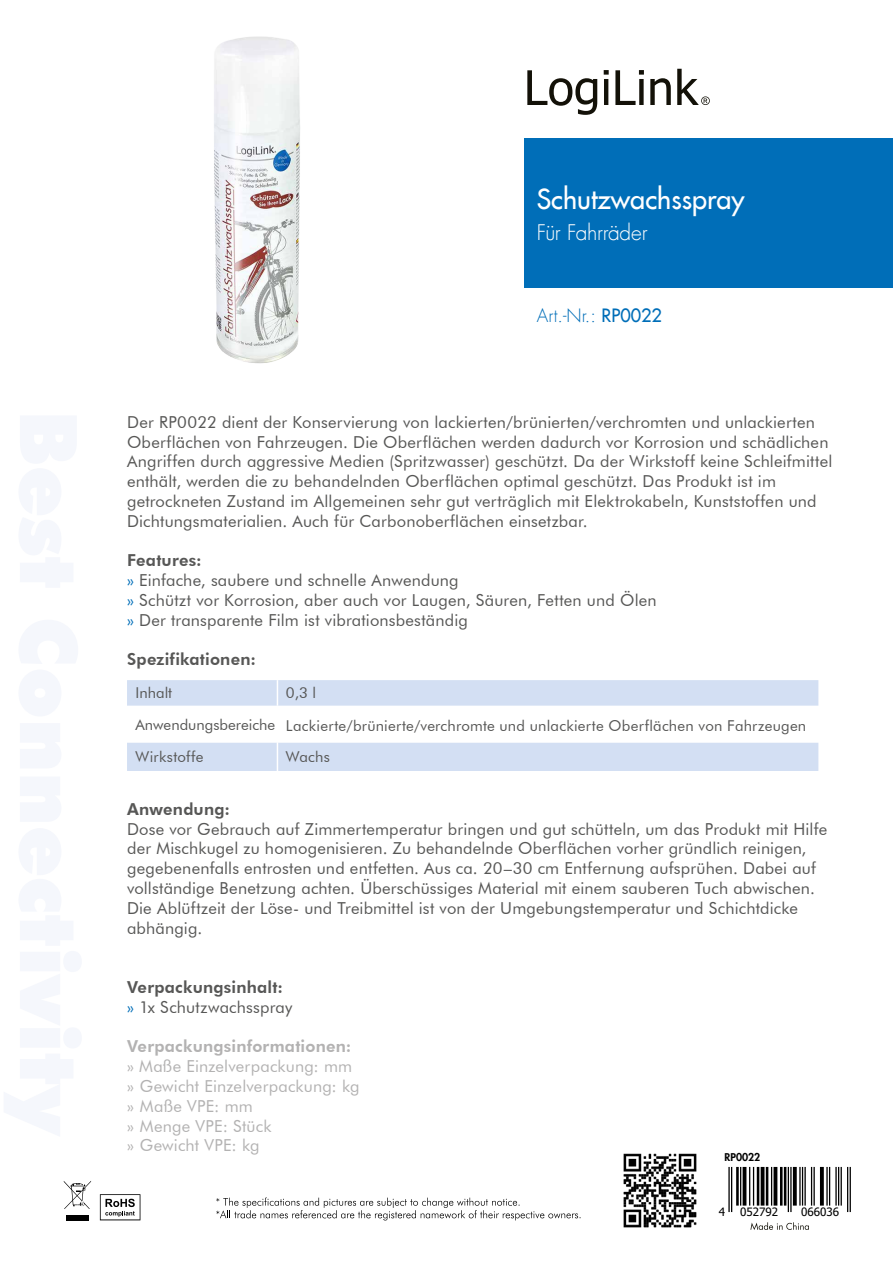
<style>
.page{position:relative;width:893px;height:1263px;background:#fff}
.page>*{position:absolute;margin:0;border:0;box-sizing:border-box;transform-origin:0 0}
.t1{font:27px "Futura LT";color:#fff}
.t2{font:300 21px "Futura LT";letter-spacing:-.015em;color:#fff}
.t3{font:300 18px "Futura LT";color:#006eb8}
.t4{font:16.5px/19.8px "Futura BT";letter-spacing:.01em;color:#575756}
.t5{font:16.5px/19.8px "Futura BT";letter-spacing:.01em;color:#b3b2b2}
.t6{font:800 16.5px/19.8px "Futura BT";letter-spacing:.015em;color:#575756}
.t7{font:800 16.5px "Futura BT";letter-spacing:.015em;color:#b3b2b2}
.t8{font:15px/32px "Futura BT";letter-spacing:.015em;color:#575756}
.t9{font:11.55px "Tahoma";color:#000}
.t10{font:800 10.5px "Futura LT";color:#000}
.s1{font-weight:400}
.s2{font-weight:800}
.s3{color:#006eb8}
.s4{font-weight:400;color:#006eb8}
</style>
<div class="page">
<svg style="left:100px;top:1194px;width:40px;height:26px"></svg>
<svg style="left:64px;top:1181px;width:27px;height:28px"></svg>
<div style="left:66px;top:1215px;width:23px;height:5px;background:#000"></div>
<svg style="left:527px;top:69px;width:183px;height:46px"></svg>
<svg style="left:216px;top:1197px;width:365px;height:23px"></svg>
<div style="left:524px;top:138px;width:369px;height:150px;background:#006eb8"></div>
<svg style="left:127px;top:680px;width:691px;height:91px;fill:#d3dff3"></svg>
<svg style="left:277px;top:680px;width:1px;height:26px"></svg>
<hr style="left:277px;top:706px;width:1px;height:37px;background:#fff">
<svg style="left:277px;top:743px;width:1px;height:28px"></svg>
<svg style="left:750px;top:1222px;width:59px;height:8px"></svg>
<svg style="left:731px;top:1167px;width:120px;height:46px"></svg>
<hr style="left:728px;top:1167px;width:2px;height:45px;background:#000">
<hr style="left:731px;top:1167px;width:1px;height:45px;background:#000">
<hr style="left:736px;top:1167px;width:3px;height:38px;background:#000">
<hr style="left:740px;top:1167px;width:1px;height:38px;background:#000">
<hr style="left:743px;top:1167px;width:3px;height:38px;background:#000">
<hr style="left:749px;top:1167px;width:1px;height:38px;background:#000">
<hr style="left:753px;top:1167px;width:1px;height:38px;background:#000">
<hr style="left:757px;top:1167px;width:2px;height:38px;background:#000">
<hr style="left:761px;top:1167px;width:3px;height:38px;background:#000">
<hr style="left:766px;top:1167px;width:2px;height:38px;background:#000">
<hr style="left:771px;top:1167px;width:1px;height:38px;background:#000">
<svg style="left:773px;top:1167px;width:4px;height:38px"></svg>
<hr style="left:780px;top:1167px;width:3px;height:38px;background:#000">
<hr style="left:784px;top:1167px;width:2px;height:38px;background:#000">
<hr style="left:788px;top:1167px;width:1px;height:45px;background:#000">
<hr style="left:790px;top:1167px;width:2px;height:45px;background:#000">
<svg style="left:793px;top:1167px;width:4px;height:38px"></svg>
<hr style="left:799px;top:1167px;width:2px;height:38px;background:#000">
<hr style="left:802px;top:1167px;width:1px;height:38px;background:#000">
<hr style="left:804px;top:1167px;width:2px;height:38px;background:#000">
<hr style="left:811px;top:1167px;width:1px;height:38px;background:#000">
<hr style="left:813px;top:1167px;width:2px;height:38px;background:#000">
<svg style="left:820px;top:1167px;width:4px;height:38px"></svg>
<hr style="left:826px;top:1167px;width:2px;height:38px;background:#000">
<hr style="left:829px;top:1167px;width:1px;height:38px;background:#000">
<hr style="left:835px;top:1167px;width:2px;height:38px;background:#000">
<hr style="left:838px;top:1167px;width:1px;height:38px;background:#000">
<hr style="left:841px;top:1167px;width:1px;height:38px;background:#000">
<hr style="left:847px;top:1167px;width:1px;height:45px;background:#000">
<hr style="left:850px;top:1167px;width:1px;height:45px;background:#000">
<img style="left:623px;top:1153px;width:74px;height:75px">
<img style="left:214px;top:36px;width:86px;height:328px">
<h1 class="t1" style="left:537px;top:181px;width:209px">Schutzwachsspray</h1>
<p class="t2" style="left:537px;top:220px;width:112px">Für Fahrräder</p>
<p class="t3" style="left:537px;top:305px;width:127px">Art.-Nr.: <span class="s1">RP0022</span></p>
<p class="t4" style="left:127px;top:412px;width:707px">Der RP0022 dient der Konservierung von lackierten/brünierten/verchromten und unlackierten Oberflächen von Fahrzeugen. Die Oberflächen werden dadurch vor Korrosion und schädlichen Angriffen durch aggressive Medien (Spritzwasser) geschützt. Da der Wirkstoff keine Schleifmittel enthält, werden die zu behandelnden Oberflächen optimal geschützt. Das Produkt ist im getrockneten Zustand im Allgemeinen sehr gut verträglich mit Elektrokabeln, Kunststoffen und Dichtungsmaterialien. Auch für Carbonoberflächen einsetzbar.</p>
<p class="t4" style="left:127px;top:550px;width:531px"><span class="s2">Features:<br></span><span class="s3">»</span> Einfache, saubere und schnelle Anwendung<br><span class="s3">»</span> Schützt vor Korrosion, aber auch vor Laugen, Säuren, Fetten und Ölen <span class="s3">»</span> Der transparente Film ist vibrationsbeständig</p>
<p class="t6" style="left:127px;top:649px;width:131px">Spezifikationen:</p>
<p class="t8" style="left:136px;top:677px;width:38px">Inhalt</p>
<p class="t8" style="left:136px;top:677px;width:672px;text-indent:150px">0,3 l<br>Anwendungsbereiche Lackierte/brünierte/verchromte und unlackierte Oberflächen von Fahrzeugen<br>Wirkstoffe</p>
<p class="t8" style="left:286px;top:741px;width:45px">Wachs</p>
<p class="t6" style="left:127px;top:799px;width:105px">Anwendung:</p>
<p class="t4" style="left:127px;top:819px;width:702px">Dose vor Gebrauch auf Zimmertemperatur bringen und gut schütteln, um das Produkt mit Hilfe der Mischkugel zu homogenisieren. Zu behandelnde Oberflächen vorher gründlich reinigen, gegebenenfalls entrosten und entfetten. Aus ca. 20–30 cm Entfernung aufsprühen. Dabei auf vollständige Benetzung achten. Überschüssiges Material mit einem sauberen Tuch abwischen.<br>Die Ablüftzeit der Löse- und Treibmittel ist von der Umgebungstemperatur und Schichtdicke abhängig.</p>
<p class="t6" style="left:127px;top:977px;width:167px">Verpackungsinhalt: <span class="s4">»</span> <span class="s1">1x Schutzwachsspray</span></p>
<p class="t7" style="left:127px;top:1036px;width:226px">Verpackungsinformationen:</p>
<p class="t5" style="left:127px;top:1056px;width:234px">» Maße Einzelverpackung: mm » Gewicht Einzelverpackung: kg » Maße VPE: mm<br>» Menge VPE: Stück<br>» Gewicht VPE: kg</p>
<p class="t10" style="left:725px;top:1150px;width:37px">RP0022</p>
<p class="t9" style="left:719px;top:1204px;width:8px">4</p>
<p class="t9" style="left:740px;top:1204px;width:40px">052792</p>
<p class="t9" style="left:801px;top:1204px;width:40px">066036</p>
</div>
